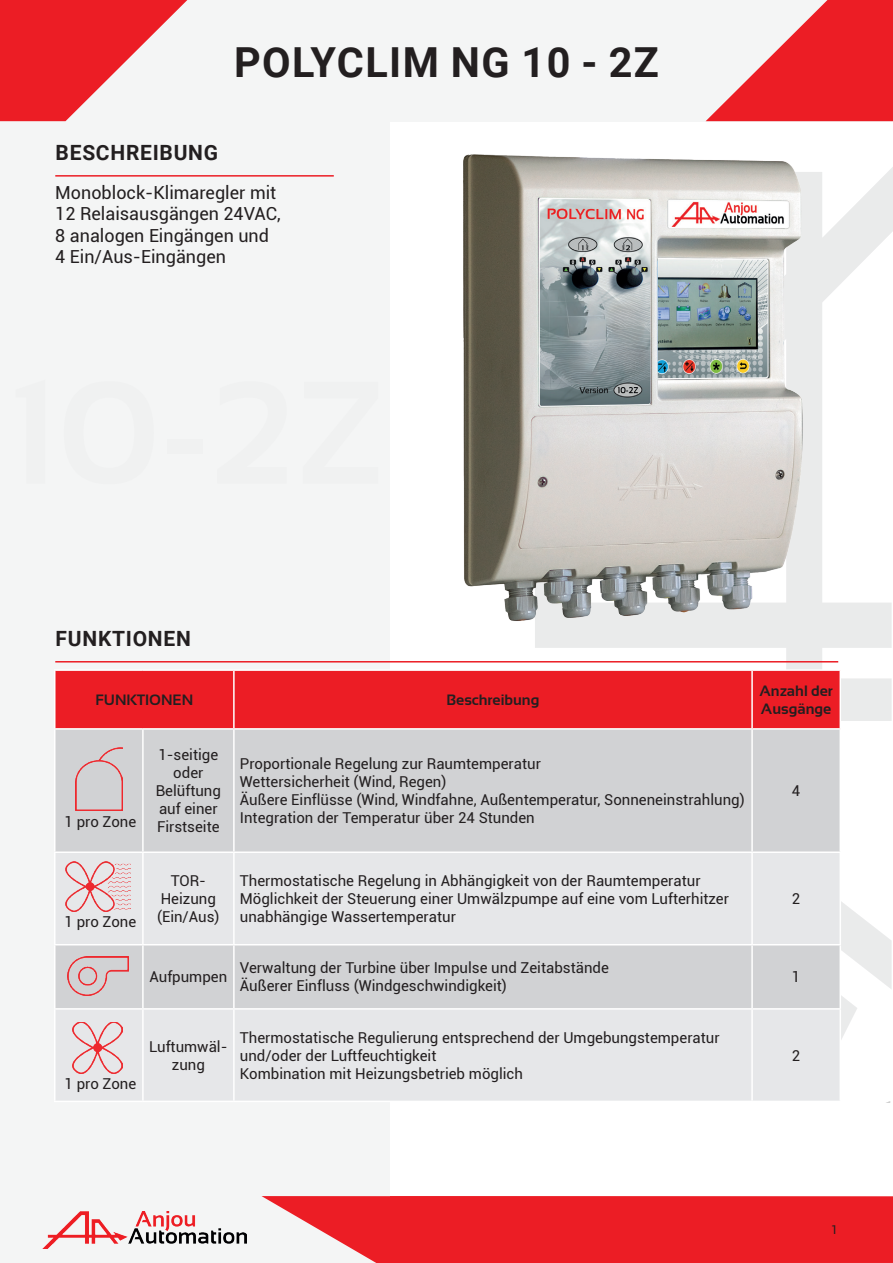
<style>
.page{position:relative;width:893px;height:1263px;background:#fff}
.page>*{position:absolute;margin:0;border:0;box-sizing:border-box;transform-origin:0 0}
.t1{font:700 41.4px "Roboto";letter-spacing:.035em;color:#231f20}
.t2{font:700 21px "Roboto";letter-spacing:.035em;color:#231f20}
.t3{font:18px/21.6px "Roboto";color:#231f20}
.t4{font:15px/18px "Roboto";color:#231f20}
.t5{font:700 15px/18px "Sansation";color:#231f20}
.t6{font:12px "Minion Pro";color:#231f20}
</style>
<div class="page">
<div style="left:0;top:0;width:389px;height:1263px;background:#f4f5f5"></div>
<div style="left:0;top:0;width:893px;height:121px;background:#f4f5f5"></div>
<svg style="left:0;top:0;width:187px;height:121px"></svg>
<svg style="left:706px;top:0;width:187px;height:121px"></svg>
<div style="left:323px;top:1196px;width:570px;height:67px;background:#ec1d25"></div>
<svg style="left:535px;top:167px;width:358px;height:873px"></svg>
<hr style="left:55px;top:175px;width:279px;height:2px;background:#ec1d25">
<hr style="left:55px;top:661px;width:783px;height:1px;background:#ec1d25">
<div style="left:56px;top:671px;width:783px;height:57px;background:#ec1d25"></div>
<div style="left:56px;top:730px;width:783px;height:121px;background:#d1d2d4"></div>
<svg style="left:56px;top:853px;width:783px;height:248px;fill:#e6e7e9"></svg>
<hr style="left:839px;top:853px;width:2px;height:91px;background:#fff">
<hr style="left:752px;top:944px;width:89px;height:1px;background:#fff">
<hr style="left:839px;top:945px;width:2px;height:63px;background:#fff">
<hr style="left:752px;top:1008px;width:89px;height:2px;background:#fff">
<hr style="left:839px;top:1010px;width:2px;height:91px;background:#fff">
<hr style="left:233px;top:671px;width:2px;height:57px;background:#fff">
<hr style="left:234px;top:669px;width:518px;height:2px;background:#fff">
<hr style="left:752px;top:669px;width:89px;height:2px;background:#fff">
<hr style="left:751px;top:671px;width:2px;height:57px;background:#fff">
<hr style="left:839px;top:671px;width:2px;height:57px;background:#fff">
<hr style="left:234px;top:728px;width:518px;height:2px;background:#fff">
<hr style="left:752px;top:728px;width:89px;height:2px;background:#fff">
<hr style="left:751px;top:853px;width:2px;height:91px;background:#fff">
<hr style="left:751px;top:945px;width:2px;height:63px;background:#fff">
<hr style="left:751px;top:1010px;width:2px;height:91px;background:#fff">
<hr style="left:234px;top:1101px;width:518px;height:1px;background:#fff">
<hr style="left:54px;top:669px;width:89px;height:2px;background:#fff">
<hr style="left:54px;top:671px;width:2px;height:57px;background:#fff">
<hr style="left:143px;top:669px;width:91px;height:2px;background:#fff">
<hr style="left:54px;top:728px;width:89px;height:2px;background:#fff">
<hr style="left:143px;top:728px;width:91px;height:2px;background:#fff">
<hr style="left:142px;top:853px;width:2px;height:91px;background:#fff">
<hr style="left:54px;top:1008px;width:89px;height:2px;background:#fff">
<hr style="left:142px;top:1010px;width:2px;height:91px;background:#fff">
<hr style="left:54px;top:851px;width:89px;height:2px;background:#fff">
<hr style="left:142px;top:730px;width:2px;height:121px;background:#fff">
<hr style="left:143px;top:851px;width:91px;height:2px;background:#fff">
<hr style="left:234px;top:851px;width:518px;height:2px;background:#fff">
<hr style="left:751px;top:730px;width:2px;height:121px;background:#fff">
<hr style="left:839px;top:730px;width:2px;height:121px;background:#fff">
<hr style="left:752px;top:851px;width:89px;height:2px;background:#fff">
<hr style="left:143px;top:944px;width:91px;height:1px;background:#fff">
<hr style="left:142px;top:945px;width:2px;height:63px;background:#fff">
<hr style="left:143px;top:1008px;width:91px;height:2px;background:#fff">
<hr style="left:54px;top:730px;width:2px;height:121px;background:#fff">
<hr style="left:233px;top:730px;width:2px;height:121px;background:#fff">
<hr style="left:54px;top:853px;width:2px;height:91px;background:#fff">
<hr style="left:233px;top:853px;width:2px;height:91px;background:#fff">
<hr style="left:54px;top:945px;width:2px;height:63px;background:#fff">
<hr style="left:233px;top:945px;width:2px;height:63px;background:#fff">
<hr style="left:54px;top:1010px;width:2px;height:91px;background:#fff">
<hr style="left:233px;top:1010px;width:2px;height:91px;background:#fff">
<hr style="left:143px;top:1101px;width:91px;height:1px;background:#fff">
<hr style="left:54px;top:944px;width:89px;height:1px;background:#fff">
<hr style="left:234px;top:944px;width:518px;height:1px;background:#fff">
<hr style="left:54px;top:1101px;width:89px;height:1px;background:#fff">
<hr style="left:234px;top:1008px;width:518px;height:2px;background:#fff">
<img style="left:43px;top:1211px;width:200px;height:38px">
<img style="left:463px;top:154px;width:360px;height:486px">
<img style="left:73px;top:1022px;width:50px;height:51px">
<img style="left:66px;top:861px;width:64px;height:51px">
<img style="left:67px;top:956px;width:61px;height:40px">
<img style="left:75px;top:747px;width:48px;height:63px">
<svg style="left:243px;top:677px;width:80px;height:567px"></svg>
<h1 class="t1" style="left:234px;top:33px;width:426px">POLYCLIM NG 10 - 2Z</h1>
<h1 class="t1" style="left:278px;top:33px;width:338px">POLYCLIM NG 10</h1>
<h2 class="t2" style="left:56px;top:138px;width:164px">BESCHREIBUNG</h2>
<p class="t3" style="left:55px;top:181px;width:227px">Monoblock-Klimaregler mit<br>12 Relaisausgängen 24VAC,<br>8 analogen Eingängen und<br>4 Ein/Aus-Eingängen</p>
<h2 class="t2" style="left:56px;top:624px;width:137px">FUNKTIONEN</h2>
<p class="t5" style="left:95px;top:691px;width:99px">FUNKTIONEN</p>
<p class="t5" style="left:446px;top:691px;width:94px">Beschreibung</p>
<p class="t5" style="left:759px;top:682px;width:75px">Anzahl der<br>Ausgänge</p>
<p class="t4" style="left:156px;top:745px;width:67px;text-align:center">1-seitige oder<br>Belüftung auf einer<br>Firstseite</p>
<p class="t4" style="left:240px;top:754px;width:506px">Proportionale Regelung zur Raumtemperatur<br>Wettersicherheit (Wind, Regen)<br>Äußere Einflüsse (Wind, Windfahne, Außentemperatur, Sonneneinstrahlung)<br>Integration der Temperatur über 24 Stunden</p>
<p class="t4" style="left:792px;top:781px;width:10px">4</p>
<p class="t4" style="left:65px;top:812px;width:73px">1 pro Zone</p>
<p class="t4" style="left:65px;top:912px;width:73px">1 pro Zone</p>
<p class="t4" style="left:157px;top:871px;width:64px;text-align:center">TOR-<br>Heizung (Ein/Aus)</p>
<p class="t4" style="left:240px;top:871px;width:491px">Thermostatische Regelung in Abhängigkeit von der Raumtemperatur<br>Möglichkeit der Steuerung einer Umwälzpumpe auf eine vom Lufterhitzer unabhängige Wassertemperatur</p>
<p class="t4" style="left:792px;top:889px;width:10px">2</p>
<p class="t4" style="left:149px;top:967px;width:79px">Aufpumpen</p>
<p class="t4" style="left:240px;top:958px;width:371px">Verwaltung der Turbine über Impulse und Zeitabstände<br>Äußerer Einfluss (Windgeschwindigkeit)</p>
<p class="t4" style="left:792px;top:967px;width:10px">1</p>
<p class="t4" style="left:65px;top:1074px;width:73px">1 pro Zone</p>
<p class="t4" style="left:149px;top:1037px;width:80px;text-align:center">Luftumwäl&shy;zung</p>
<p class="t4" style="left:240px;top:1028px;width:481px">Thermostatische Regulierung entsprechend der Umgebungstemperatur und/oder der Luftfeuchtigkeit<br>Kombination mit Heizungsbetrieb möglich</p>
<p class="t4" style="left:792px;top:1046px;width:10px">2</p>
<p class="t6" style="left:831px;top:1222px;width:7px">1</p>
</div>
